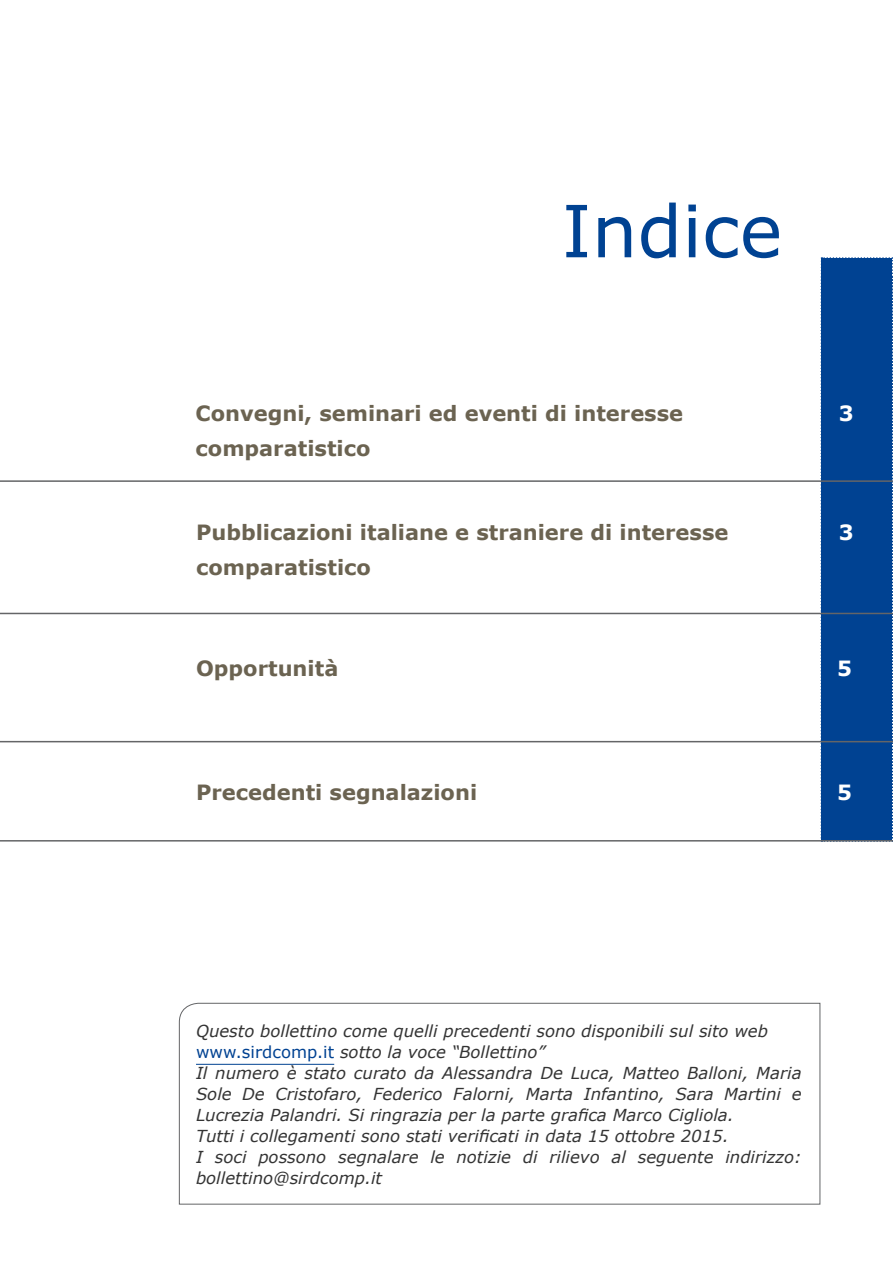
<style>
.page{position:relative;width:893px;height:1263px;background:#fff}
.page>*{position:absolute;margin:0;border:0;box-sizing:border-box;transform-origin:0 0}
.t1{font:72px "Verdana";color:#004292}
.t2{font:700 21px/35.2px "Verdana";color:#6b6351}
.t3{font:700 21px "Verdana";color:#fff}
.t4{font:italic 16.5px/21px "Verdana";color:#343434}
.s1{font-style:normal;color:#004292}
</style>
<div class="page">
<div style="left:821px;top:257px;width:72px;height:583px;background:#004292"></div>
<hr style="left:0;top:480px;width:893px;height:2px;background:#646567">
<hr style="left:0;top:613px;width:893px;height:1px;background:#646567">
<hr style="left:0;top:741px;width:893px;height:1px;background:#646567">
<hr style="left:0;top:840px;width:893px;height:1px;background:#646567">
<svg style="left:179px;top:1002px;width:642px;height:203px"></svg>
<h1 class="t1" style="left:561px;top:182px;width:222px">Indice</h1>
<p class="t2" style="left:196px;top:395px;width:489px">Convegni, seminari ed eventi di interesse</p>
<p class="t3" style="left:839px;top:398px;width:16px">3</p>
<p class="t2" style="left:196px;top:430px;width:176px">comparatistico</p>
<p class="t2" style="left:196px;top:514px;width:534px">Pubblicazioni italiane e straniere di interesse comparatistico</p>
<p class="t3" style="left:839px;top:518px;width:16px">3</p>
<p class="t2" style="left:196px;top:650px;width:144px">Opportunità</p>
<p class="t3" style="left:837px;top:653px;width:16px">5</p>
<p class="t2" style="left:196px;top:774px;width:283px">Precedenti segnalazioni</p>
<p class="t3" style="left:837px;top:778px;width:16px">5</p>
<p class="t4" style="left:196px;top:1021px;width:607px">Questo bollettino come quelli precedenti sono disponibili sul sito web <span class="s1">www.sirdcomp.it</span> sotto la voce “Bollettino”<br>Il numero è stato curato da Alessandra De Luca, Matteo Balloni, Maria Sole De Cristofaro, Federico Falorni, Marta Infantino, Sara Martini e Lucrezia Palandri. Si ringrazia per la parte grafica Marco Cigliola.<br>Tutti i collegamenti sono stati verificati in data 15 ottobre 2015.<br>I soci possono segnalare le notizie di rilievo al seguente indirizzo: bollettino@sirdcomp.it</p>
</div>
